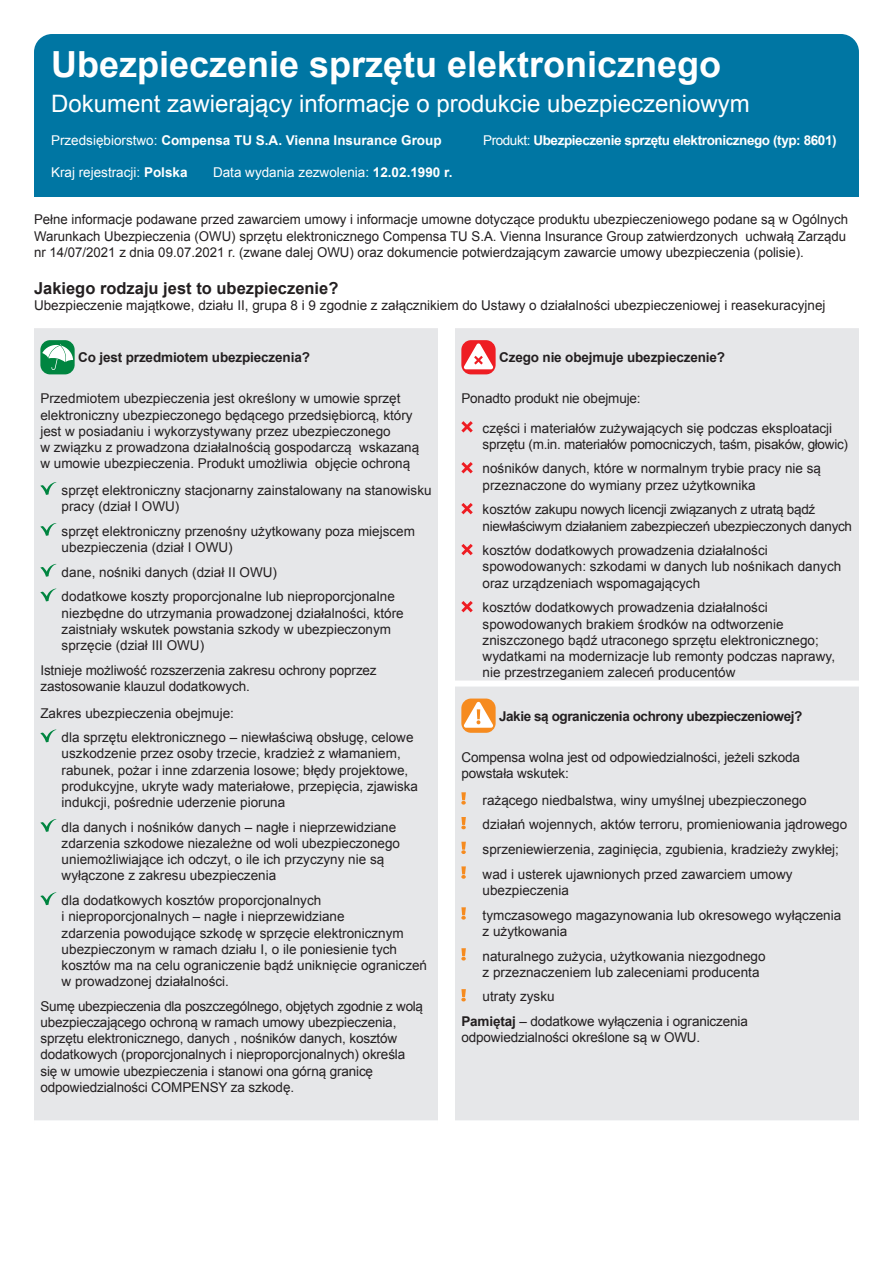
<style>
.page{position:relative;width:893px;height:1263px;background:#fff}
.page>*{position:absolute;margin:0;border:0;box-sizing:border-box;transform-origin:0 0}
.t1{font:700 36px "Arial";color:#fff}
.t2{font:24px "Arial";color:#fff}
.t3{font:700 16.5px "Arial";color:#231f20}
.t4{font:13.5px/16.2px "Arial";color:#231f20}
.t5{font:13.5px/24.8px "Arial";letter-spacing:-.02em;color:#231f20}
.t6{font:700 13.5px "Arial";letter-spacing:-.01em;color:#231f20}
.t7{font:13.5px "Arial";color:#fff}
.t8{font:700 13.5px "Arial";letter-spacing:-.03em;color:#fff}
.t9{font:700 13.5px "Arial";color:#fff}
.t10{font:700 13.5px "Arial";letter-spacing:-.03em;color:#231f20}
.s1{font-weight:400}
.s2{font-weight:700}
</style>
<div class="page">
<div style="left:34px;top:34px;width:825px;height:163px;background:#0076a3;border-radius:18px"></div>
<div style="left:34px;top:328px;width:825px;height:792px;background:#e6e7e9"></div>
<div style="left:455px;top:680px;width:404px;height:6px;background:#fff"></div>
<div style="left:40px;top:340px;width:35px;height:34px;background:#008540;border-radius:10px"></div>
<svg style="left:42px;top:344px;width:31px;height:26px"></svg>
<svg style="left:40px;top:482px;width:18px;height:13px"></svg>
<svg style="left:40px;top:523px;width:18px;height:13px"></svg>
<svg style="left:40px;top:564px;width:18px;height:13px"></svg>
<svg style="left:40px;top:588px;width:18px;height:13px"></svg>
<svg style="left:40px;top:729px;width:18px;height:13px"></svg>
<svg style="left:40px;top:819px;width:18px;height:13px"></svg>
<svg style="left:40px;top:892px;width:18px;height:13px"></svg>
<svg style="left:461px;top:340px;width:35px;height:34px"></svg>
<svg style="left:463px;top:343px;width:31px;height:26px"></svg>
<svg style="left:461px;top:421px;width:12px;height:11px"></svg>
<svg style="left:461px;top:462px;width:12px;height:11px"></svg>
<svg style="left:461px;top:503px;width:12px;height:11px"></svg>
<svg style="left:461px;top:544px;width:12px;height:11px"></svg>
<svg style="left:461px;top:601px;width:12px;height:11px"></svg>
<svg style="left:461px;top:698px;width:35px;height:35px"></svg>
<svg style="left:463px;top:701px;width:31px;height:27px"></svg>
<svg style="left:461px;top:792px;width:5px;height:13px"></svg>
<svg style="left:461px;top:817px;width:5px;height:12px"></svg>
<svg style="left:461px;top:842px;width:5px;height:12px"></svg>
<svg style="left:461px;top:866px;width:5px;height:13px"></svg>
<svg style="left:461px;top:907px;width:5px;height:13px"></svg>
<svg style="left:461px;top:948px;width:5px;height:12px"></svg>
<svg style="left:461px;top:989px;width:5px;height:12px"></svg>
<h1 class="t1" style="left:51px;top:41px;width:672px">Ubezpieczenie sprzętu elektronicznego</h1>
<h2 class="t2" style="left:51px;top:88px;width:700px">Dokument zawierający informacje o produkcie ubezpieczeniowym</h2>
<p class="t9" style="left:51px;top:131px;width:392px"><span class="s1">Przedsiębiorstwo:</span> Compensa TU S.A. Vienna Insurance Group</p>
<p class="t8" style="left:483px;top:131px;width:355px"><span class="s1">Produkt:</span> Ubezpieczenie sprzętu elektronicznego (typ: 8601)</p>
<p class="t7" style="left:51px;top:164px;width:138px">Kraj rejestracji: <span class="s2">Polska</span></p>
<p class="t7" style="left:213px;top:164px;width:241px">Data wydania zezwolenia: <span class="s2">12.02.1990 r.</span></p>
<p class="t4" style="left:34px;top:212px;width:815px">Pełne informacje podawane przed zawarciem umowy i informacje umowne dotyczące produktu ubezpieczeniowego podane są w Ogólnych<br>Warunkach Ubezpieczenia (OWU) sprzętu elektronicznego Compensa TU S.A. Vienna Insurance Group zatwierdzonych uchwałą Zarządu nr 14/07/2021 z dnia 09.07.2021 r. (zwane dalej OWU) oraz dokumencie potwierdzającym zawarcie umowy ubezpieczenia (polisie).</p>
<p class="t3" style="left:34px;top:277px;width:306px">Jakiego rodzaju jest to ubezpieczenie?</p>
<p class="t4" style="left:34px;top:297px;width:793px">Ubezpieczenie majątkowe, działu II, grupa 8 i 9 zgodnie z załącznikiem do Ustawy o działalności ubezpieczeniowej i reasekuracyjnej</p>
<p class="t6" style="left:78px;top:349px;width:233px">Co jest przedmiotem ubezpieczenia?</p>
<p class="t4" style="left:40px;top:391px;width:380px">Przedmiotem ubezpieczenia jest określony w umowie sprzęt elektroniczny ubezpieczonego będącego przedsiębiorcą, który jest w posiadaniu i wykorzystywany przez ubezpieczonego<br>w związku z prowadzona działalnością gospodarczą wskazaną w umowie ubezpieczenia. Produkt umożliwia objęcie ochroną</p>
<p class="t4" style="left:62px;top:482px;width:371px">sprzęt elektroniczny stacjonarny zainstalowany na stanowisku pracy (dział I OWU)</p>
<p class="t4" style="left:62px;top:523px;width:355px">sprzęt elektroniczny przenośny użytkowany poza miejscem ubezpieczenia (dział I OWU)</p>
<p class="t4" style="left:62px;top:560px;width:335px;line-height:24.8px">dane, nośniki danych (dział II OWU)<br>dodatkowe koszty proporcjonalne lub nieproporcjonalne</p>
<p class="t4" style="left:62px;top:605px;width:344px">niezbędne do utrzymania prowadzonej działalności, które zaistniały wskutek powstania szkody w ubezpieczonym sprzęcie (dział III OWU)</p>
<p class="t4" style="left:40px;top:662px;width:338px">Istnieje możliwość rozszerzenia zakresu ochrony poprzez zastosowanie klauzul dodatkowych.</p>
<p class="t4" style="left:62px;top:701px;width:353px;line-height:24.8px;text-indent:-21px">Zakres ubezpieczenia obejmuje:<br>dla sprzętu elektronicznego – niewłaściwą obsługę, celowe</p>
<p class="t4" style="left:62px;top:746px;width:358px">uszkodzenie przez osoby trzecie, kradzież z włamaniem, rabunek, pożar i inne zdarzenia losowe; błędy projektowe, produkcyjne, ukryte wady materiałowe, przepięcia, zjawiska indukcji, pośrednie uderzenie pioruna</p>
<p class="t4" style="left:62px;top:819px;width:340px">dla danych i nośników danych – nagłe i nieprzewidziane zdarzenia szkodowe niezależne od woli ubezpieczonego uniemożliwiające ich odczyt, o ile ich przyczyny nie są wyłączone z zakresu ubezpieczenia</p>
<p class="t4" style="left:62px;top:892px;width:367px">dla dodatkowych kosztów proporcjonalnych<br>i nieproporcjonalnych – nagłe i nieprzewidziane<br>zdarzenia powodujące szkodę w sprzęcie elektronicznym ubezpieczonym w ramach działu I, o ile poniesienie tych kosztów ma na celu ograniczenie bądź uniknięcie ograniczeń w prowadzonej działalności.</p>
<p class="t4" style="left:40px;top:998px;width:384px">Sumę ubezpieczenia dla poszczególnego, objętych zgodnie z wolą ubezpieczającego ochroną w ramach umowy ubezpieczenia, sprzętu elektronicznego, danych , nośników danych, kosztów dodatkowych (proporcjonalnych i nieproporcjonalnych) określa się w umowie ubezpieczenia i stanowi ona górną granicę odpowiedzialności COMPENSY za szkodę.</p>
<p class="t6" style="left:499px;top:349px;width:227px">Czego nie obejmuje ubezpieczenie?</p>
<p class="t4" style="left:483px;top:384px;width:351px;line-height:29.2px;text-indent:-21px">Ponadto produkt nie obejmuje:<br>części i materiałów zużywających się podczas eksploatacji</p>
<p class="t5" style="left:483px;top:432px;width:367px">sprzętu (m.in. materiałów pomocniczych, taśm, pisaków, głowic) nośników danych, które w normalnym trybie pracy nie są</p>
<p class="t4" style="left:483px;top:473px;width:334px;line-height:24.8px">przeznaczone do wymiany przez użytkownika<br>kosztów zakupu nowych licencji związanych z utratą bądź</p>
<p class="t5" style="left:483px;top:514px;width:371px">niewłaściwym działaniem zabezpieczeń ubezpieczonych danych kosztów dodatkowych prowadzenia działalności</p>
<p class="t4" style="left:483px;top:559px;width:360px">spowodowanych: szkodami w danych lub nośnikach danych oraz urządzeniach wspomagających</p>
<p class="t4" style="left:483px;top:600px;width:354px">kosztów dodatkowych prowadzenia działalności spowodowanych brakiem środków na odtworzenie zniszczonego bądź utraconego sprzętu elektronicznego; wydatkami na modernizacje lub remonty podczas naprawy, nie przestrzeganiem zaleceń producentów</p>
<p class="t10" style="left:499px;top:707px;width:305px">Jakie są ograniczenia ochrony ubezpieczeniowej?</p>
<p class="t4" style="left:461px;top:749px;width:340px">Compensa wolna jest od odpowiedzialności, jeżeli szkoda powstała wskutek:</p>
<p class="t4" style="left:483px;top:788px;width:366px;line-height:24.8px">rażącego niedbalstwa, winy umyślnej ubezpieczonego działań wojennych, aktów terroru, promieniowania jądrowego sprzeniewierzenia, zaginięcia, zgubienia, kradzieży zwykłej; wad i usterek ujawnionych przed zawarciem umowy</p>
<p class="t4" style="left:483px;top:878px;width:360px;line-height:24.8px">ubezpieczenia<br>tymczasowego magazynowania lub okresowego wyłączenia</p>
<p class="t4" style="left:483px;top:919px;width:284px;line-height:24.8px">z użytkowania<br>naturalnego zużycia, użytkowania niezgodnego</p>
<p class="t4" style="left:483px;top:964px;width:278px">z przeznaczeniem lub zaleceniami producenta</p>
<p class="t4" style="left:483px;top:989px;width:74px">utraty zysku</p>
<p class="t4" style="left:461px;top:1013px;width:288px"><span class="s2">Pamiętaj</span> – dodatkowe wyłączenia i ograniczenia</p>
<p class="t4" style="left:461px;top:1030px;width:240px">odpowiedzialności określone są w OWU.</p>
</div>
